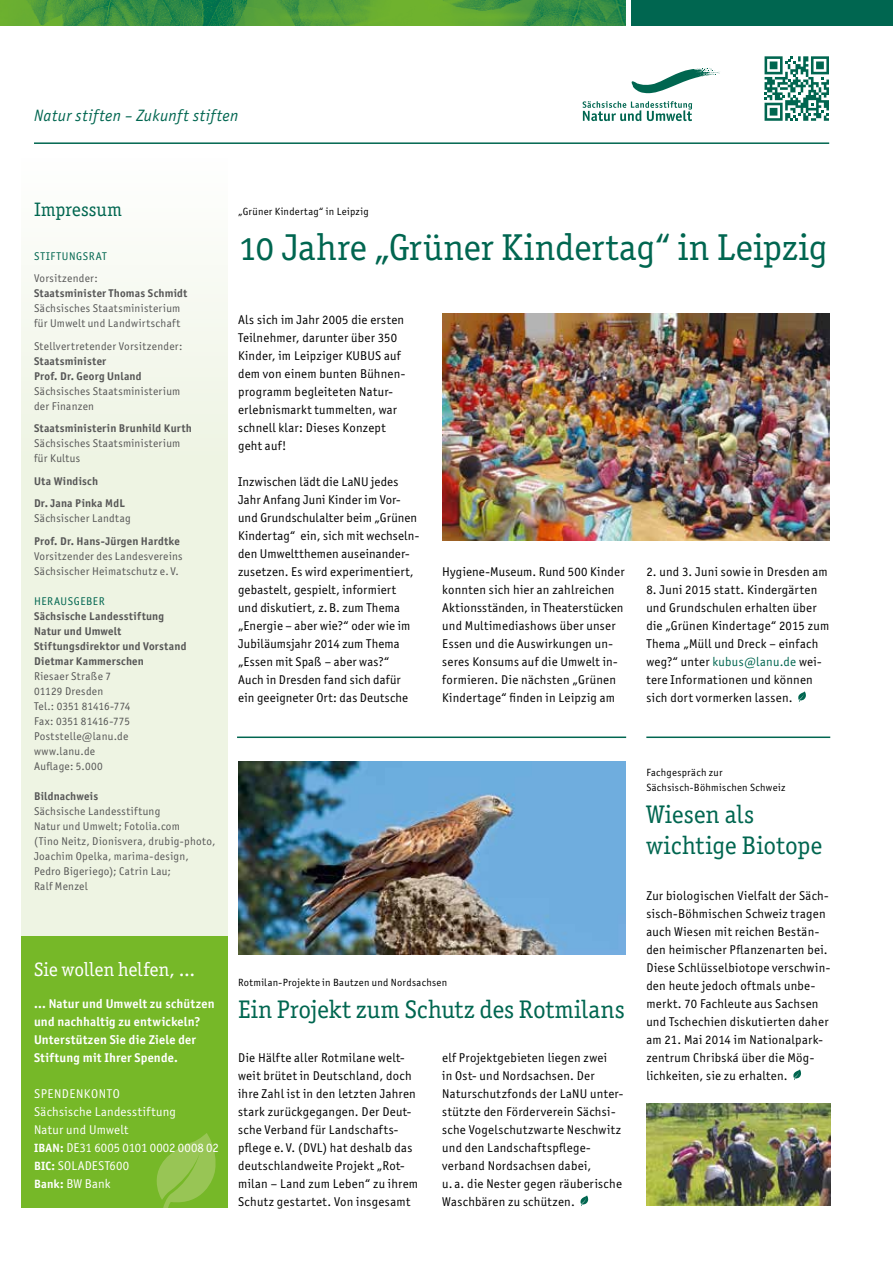
<style>
.page{position:relative;width:893px;height:1263px;background:#fff}
.page>*{position:absolute;margin:0;border:0;box-sizing:border-box;transform-origin:0 0}
.t1{font:37.5px "Officina Ser ITC Book OS";letter-spacing:.01em;color:#006650}
.t2{font:25.5px/31.5px "Officina Ser ITC";letter-spacing:.005em;color:#006650}
.t3{font:19.5px "Officina Ser ITC";letter-spacing:.005em;color:#fff}
.t4{font:19.5px "Officina Ser ITC";letter-spacing:.01em;color:#006650}
.t5{font:italic 16.5px "Officina San ITC";letter-spacing:.03em;color:#006650}
.t6{font:12.75px/18px "Officina San ITC";letter-spacing:.02em;color:#000}
.t7{font:12.75px/18px "Officina San ITC";letter-spacing:.02em;color:#fff}
.t8{font:700 12.75px/18px "Officina San ITC";letter-spacing:.015em;color:#fff}
.t9{font:11.25px/15px "Officina San ITC";letter-spacing:.03em;color:#565656}
.t10{font:700 11.25px/15px "Officina San ITC";letter-spacing:.02em;color:#565656}
.t11{font:11.25px "Officina San ITC";letter-spacing:.05em;color:#006650}
.t12{font:10.5px/15px "Officina San ITC";letter-spacing:.03em;color:#000}
.s1{color:#006650}
.s2{font-weight:700;font-size:12px}
</style>
<div class="page">
<svg style="left:21px;top:265px;width:206px;height:671px;background:#eff4e5"></svg>
<img style="left:442px;top:314px;width:387px;height:226px">
<hr style="left:34px;top:142px;width:795px;height:2px;background:#006650">
<img style="left:646px;top:1104px;width:184px;height:101px">
<img style="left:0;top:0;width:625px;height:26px">
<div style="left:631px;top:0;width:262px;height:26px;background:#006650"></div>
<svg style="left:632px;top:68px;width:88px;height:26px"></svg>
<svg style="left:583px;top:101px;width:109px;height:20px"></svg>
<svg style="left:793px;top:1069px;width:8px;height:11px"></svg>
<hr style="left:237px;top:736px;width:389px;height:2px;background:#006650">
<hr style="left:646px;top:736px;width:184px;height:2px;background:#006650">
<svg style="left:798px;top:691px;width:8px;height:11px"></svg>
<div style="left:21px;top:936px;width:206px;height:272px;background:#76b828"></div>
<svg style="left:156px;top:1133px;width:60px;height:75px"></svg>
<svg style="left:580px;top:1195px;width:8px;height:11px"></svg>
<img style="left:238px;top:761px;width:387px;height:193px">
<svg style="left:765px;top:56px;width:64px;height:65px"></svg>
<p class="t5" style="left:34px;top:107px;width:206px">Natur stiften – Zukunft stiften</p>
<h3 class="t4" style="left:34px;top:198px;width:89px">Impressum</h3>
<p class="t12" style="left:238px;top:204px;width:132px">„Grüner Kindertag“ in Leipzig</p>
<h1 class="t1" style="left:238px;top:226px;width:591px">10 Jahre „Grüner Kindertag“ in Leipzig</h1>
<p class="t11" style="left:34px;top:249px;width:74px">STIFTUNGSRAT</p>
<p class="t9" style="left:34px;top:271px;width:65px">Vorsitzender:</p>
<p class="t10" style="left:34px;top:286px;width:155px">Staatsminister Thomas Schmidt</p>
<p class="t9" style="left:34px;top:301px;width:148px">Sächsisches Staatsministerium für Umwelt und Landwirtschaft</p>
<p class="t9" style="left:34px;top:338px;width:150px">Stellvertretender Vorsitzender:</p>
<p class="t10" style="left:34px;top:353px;width:109px">Staatsminister<br>Prof. Dr. Georg Unland</p>
<p class="t9" style="left:34px;top:383px;width:148px">Sächsisches Staatsministerium der Finanzen</p>
<p class="t10" style="left:34px;top:421px;width:159px">Staatsministerin Brunhild Kurth</p>
<p class="t9" style="left:34px;top:436px;width:148px">Sächsisches Staatsministerium für Kultus</p>
<p class="t10" style="left:34px;top:470px;width:92px;line-height:22.5px">Uta Windisch<br>Dr. Jana Pinka MdL</p>
<p class="t9" style="left:34px;top:511px;width:98px">Sächsischer Landtag</p>
<p class="t10" style="left:34px;top:533px;width:147px">Prof. Dr. Hans-Jürgen Hardtke</p>
<p class="t9" style="left:34px;top:548px;width:150px">Vorsitzender des Landesvereins<br>Sächsischer Heimatschutz e. V.</p>
<p class="t11" style="left:34px;top:594px;width:72px">HERAUSGEBER</p>
<p class="t10" style="left:34px;top:608px;width:154px">Sächsische Landesstiftung<br>Natur und Umwelt<br>Stiftungsdirektor und Vorstand<br>Dietmar Kammerschen</p>
<p class="t9" style="left:34px;top:668px;width:98px">Riesaer Straße 7<br>01129 Dresden<br>Tel.: 0351 81416-774<br>Fax: 0351 81416-775<br>Poststelle@lanu.de www.lanu.de<br>Auflage: 5.000</p>
<p class="t10" style="left:34px;top:788px;width:66px">Bildnachweis</p>
<p class="t9" style="left:34px;top:803px;width:183px">Sächsische Landesstiftung<br>Natur und Umwelt; Fotolia.com<br>(Tino Neitz, Dionisvera, drubig-photo,<br>Joachim Opelka, marima-design,<br>Pedro Bigeriego); Catrin Lau;<br>Ralf Menzel</p>
<p class="t6" style="left:238px;top:311px;width:169px">Als sich im Jahr 2005 die ersten<br>Teilnehmer, darunter über 350<br>Kinder, im Leipziger KUBUS auf dem von einem bunten Bühnen&shy;programm begleiteten Natur&shy;erlebnismarkt tummelten, war schnell klar: Dieses Konzept geht auf!</p>
<p class="t6" style="left:238px;top:473px;width:183px">Inzwischen lädt die LaNU jedes<br>Jahr Anfang Juni Kinder im Vor&shy;und Grundschulalter beim „Grünen<br>Kindertag“ ein, sich mit wechseln&shy;den Umweltthemen auseinander&shy;zusetzen. Es wird experimentiert, gebastelt, gespielt, informiert<br>und diskutiert, z.B. zum Thema „Energie – aber wie?“ oder wie im<br>Jubiläumsjahr 2014 zum Thema „Essen mit Spaß – aber was?“<br>Auch in Dresden fand sich dafür ein geeigneter Ort: das Deutsche</p>
<p class="t6" style="left:646px;top:563px;width:183px">2. und 3. Juni sowie in Dresden am</p>
<p class="t6" style="left:646px;top:581px;width:184px">8. Juni 2015 statt. Kindergärten und Grundschulen erhalten über die „Grünen Kindertage“ 2015 zum<br>Thema „Müll und Dreck – einfach weg?“ unter <span class="s1">kubus@lanu.de</span> wei&shy;tere Informationen und können sich dort vormerken lassen.</p>
<p class="t6" style="left:442px;top:563px;width:184px">Hygiene-Museum. Rund 500 Kinder konnten sich hier an zahlreichen<br>Aktionsständen, in Theaterstücken und Multimediashows über unser<br>Essen und die Auswirkungen un&shy;seres Konsums auf die Umwelt in&shy;formieren. Die nächsten „Grünen<br>Kindertage“ finden in Leipzig am</p>
<p class="t12" style="left:646px;top:765px;width:140px">Fachgespräch zur<br>Sächsisch-Böhmischen Schweiz</p>
<h2 class="t2" style="left:646px;top:798px;width:177px">Wiesen als wichtige Biotope</h2>
<p class="t6" style="left:646px;top:887px;width:185px">Zur biologischen Vielfalt der Säch&shy;sisch-Böhmischen Schweiz tragen auch Wiesen mit reichen Bestän&shy;den heimischer Pflanzenarten bei.<br>Diese Schlüsselbiotope verschwin&shy;den heute jedoch oftmals unbe&shy;merkt. 70 Fachleute aus Sachsen und Tschechien diskutierten daher am 21. Mai 2014 im Nationalpark&shy;zentrum Chribská über die Mög-- lichkeiten, sie zu erhalten.</p>
<h3 class="t3" style="left:34px;top:958px;width:163px">Sie wollen helfen, ...</h3>
<p class="t12" style="left:238px;top:975px;width:211px">Rotmilan-Projekte in Bautzen und Nordsachsen</p>
<h2 class="t2" style="left:238px;top:993px;width:388px">Ein Projekt zum Schutz des Rotmilans</h2>
<p class="t8" style="left:34px;top:995px;width:182px">... Natur und Umwelt zu schützen und nachhaltig zu entwickeln?<br>Unterstützen Sie die Ziele der<br>Stiftung mit Ihrer Spende.</p>
<p class="t7" style="left:34px;top:1085px;width:186px">SPENDENKONTO<br>Sächsische Landesstiftung<br>Natur und Umwelt<br><span class="s2">IBAN:</span> DE31 6005 0101 0002 0008 02<br><span class="s2">BIC:</span> SOLADEST600<br><span class="s2">Bank:</span> BW Bank</p>
<p class="t6" style="left:238px;top:1049px;width:181px">Die Hälfte aller Rotmilane welt&shy;weit brütet in Deutschland, doch ihre Zahl ist in den letzten Jahren stark zurückgegangen. Der Deut&shy;sche Verband für Landschafts&shy;pflege e. V. (DVL) hat deshalb das deutschlandweite Projekt „Rot&shy;milan – Land zum Leben“ zu ihrem<br>Schutz gestartet. Von insgesamt</p>
<p class="t6" style="left:442px;top:1049px;width:183px">elf Projektgebieten liegen zwei<br>in Ost- und Nordsachsen. Der<br>Naturschutzfonds der LaNU unter&shy;stützte den Förderverein Sächsi&shy;sche Vogelschutzwarte Neschwitz und den Landschaftspflege&shy;verband Nordsachsen dabei,<br>u. a. die Nester gegen räuberische<br>Waschbären zu schützen.</p>
</div>
